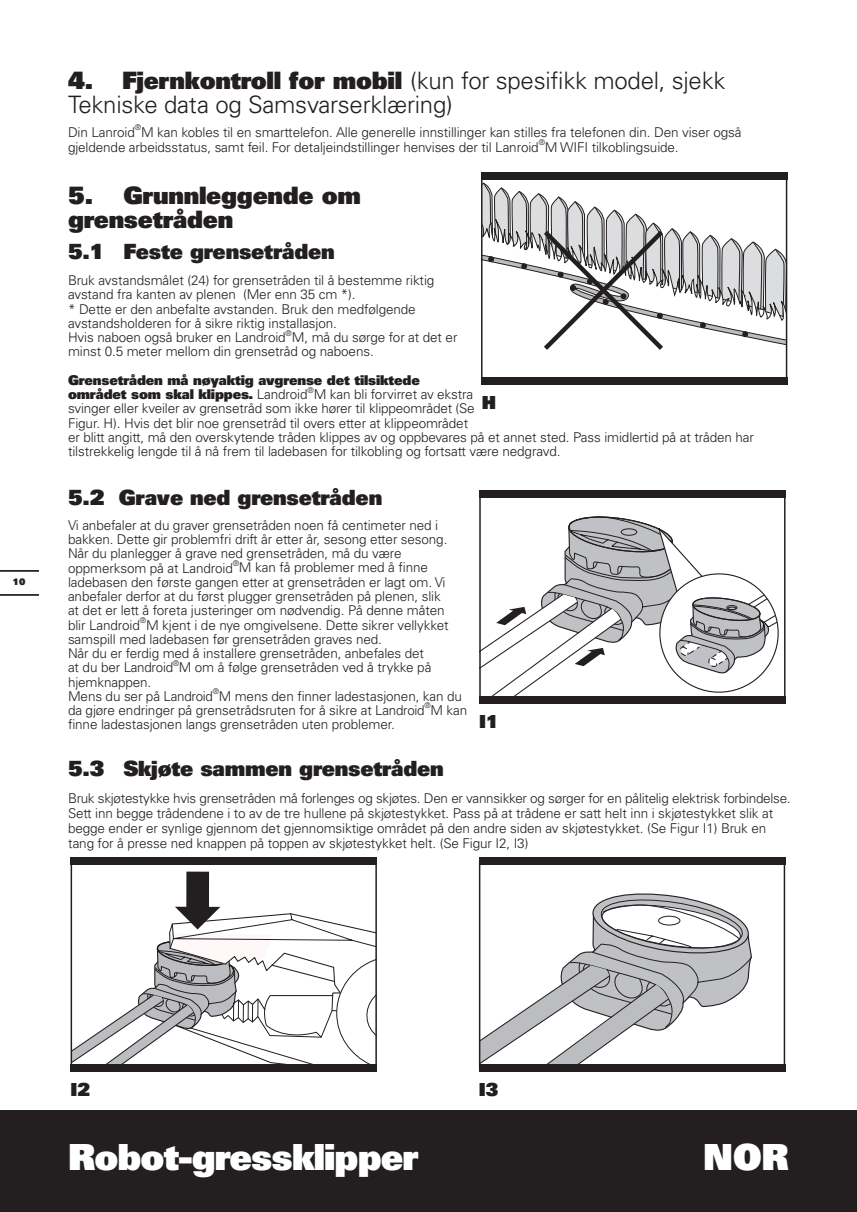
<style>
.page{position:relative;width:857px;height:1212px;background:#fff}
.page>*{position:absolute;margin:0;border:0;box-sizing:border-box;transform-origin:0 0}
.t1{font:900 36px "Univers";letter-spacing:-.025em;color:#fff}
.t2{font:300 24px/24px "Univers";letter-spacing:-.01em;color:#231f20}
.t3{font:900 24px/24px "Univers";letter-spacing:-.01em;color:#231f20}
.t4{font:900 21px "Univers";letter-spacing:-.01em;color:#231f20}
.t5{font:900 18px "Univers";color:#231f20}
.t6{font:300 13.5px/14.2px "Univers";letter-spacing:-.01em;color:#231f20}
.t7{font:900 13.5px/14.2px "Univers";letter-spacing:-.01em;color:#231f20}
.t8{font:900 9px "Univers";color:#231f20}
.t9{font:300 7.8px "Univers";color:#231f20}
.s1{font-weight:900}
.s2{font-weight:300}
</style>
<div class="page">
<div style="left:0;top:1110px;width:857px;height:102px;background:#231f20"></div>
<hr style="left:0;top:594px;width:38px;height:2px;background:#000">
<hr style="left:0;top:570px;width:38px;height:2px;background:#000">
<svg style="left:484px;top:377px;width:300px;height:1px"></svg>
<div style="left:481px;top:172px;width:306px;height:8px;background:#231f20"></div>
<div style="left:481px;top:378px;width:306px;height:7px;background:#231f20"></div>
<div style="left:481px;top:174px;width:306px;height:208px;border:2px solid #231f20"></div>
<svg style="left:482px;top:175px;width:304px;height:180px"></svg>
<svg style="left:482px;top:514px;width:304px;height:187px"></svg>
<div style="left:479px;top:490px;width:306px;height:7px;background:#231f20"></div>
<div style="left:479px;top:697px;width:306px;height:7px;background:#231f20"></div>
<svg style="left:74px;top:923px;width:101px;height:141px"></svg>
<svg style="left:175px;top:871px;width:199px;height:193px"></svg>
<div style="left:71px;top:858px;width:306px;height:7px;background:#231f20"></div>
<div style="left:71px;top:1064px;width:306px;height:8px;background:#231f20"></div>
<svg style="left:482px;top:893px;width:270px;height:171px"></svg>
<div style="left:479px;top:858px;width:306px;height:7px;background:#231f20"></div>
<div style="left:479px;top:1064px;width:306px;height:8px;background:#231f20"></div>
<p class="t8" style="left:13px;top:576px;width:14px">10</p>
<h2 class="t2" style="left:68px;top:68px;width:659px"><span class="s1">4. Fjernkontroll for mobil</span> (kun for spesifikk model, sjekk<br>Tekniske data og Samsvarserklæring)</h2>
<p class="t6" style="left:68px;top:125px;width:68px">Din Lanroid</p>
<p class="t9" style="left:135px;top:123px;width:8px">®</p>
<p class="t6" style="left:68px;top:124px;width:675px;line-height:15px;text-indent:73px">M kan kobles til en smarttelefon. Alle generelle innstillinger kan stilles fra telefonen din. Den viser også gjeldende arbeidsstatus, samt feil. For detaljeindstillinger henvises der til Lanroid</p>
<p class="t9" style="left:539px;top:138px;width:8px">®</p>
<p class="t6" style="left:545px;top:140px;width:135px">M WIFI tilkoblingsuide.</p>
<h2 class="t3" style="left:68px;top:183px;width:294px">5. Grunnleggende om grensetråden</h2>
<h3 class="t4" style="left:68px;top:237px;width:268px">5.1 Feste grensetråden</h3>
<p class="t6" style="left:68px;top:273px;width:368px">Bruk avstandsmålet (24) for grensetråden til å bestemme riktig avstand fra kanten av plenen (Mer enn 35 cm *).<br>* Dette er den anbefalte avstanden. Bruk den medfølgende avstandsholderen for å sikre riktig installasjon.<br>Hvis naboen også bruker en Landroid</p>
<p class="t9" style="left:286px;top:328px;width:8px">®</p>
<p class="t6" style="left:68px;top:330px;width:391px;text-indent:224px">M, må du sørge for at det er minst 0.5 meter mellom din grensetråd og naboens.</p>
<p class="t7" style="left:68px;top:373px;width:353px">Grensetråden må nøyaktig avgrense det tilsiktede området som skal klippes. <span class="s2">Landroid</span></p>
<p class="t9" style="left:307px;top:385px;width:8px">®</p>
<p class="t6" style="left:68px;top:387px;width:687px;text-indent:246px">M kan bli forvirret av ekstra<br>svinger eller kveiler av grensetråd som ikke hører til klippeområdet (Se<br>Figur. H). Hvis det blir noe grensetråd til overs etter at klippeområdet<br>er blitt angitt, må den overskytende tråden klippes av og oppbevares på et annet sted. Pass imidlertid på at tråden har tilstrekkelig lengde til å nå frem til ladebasen for tilkobling og fortsatt være nedgravd.</p>
<h3 class="t4" style="left:68px;top:483px;width:316px">5.2 Grave ned grensetråden</h3>
<p class="t6" style="left:68px;top:518px;width:381px">Vi anbefaler at du graver grensetråden noen få centimeter ned i bakken. Dette gir problemfri drift år etter år, sesong etter sesong.<br>Når du planlegger å grave ned grensetråden, må du være oppmerksom på at Landroid</p>
<h3 class="t5" style="left:482px;top:391px;width:16px">H</h3>
<p class="t9" style="left:233px;top:558px;width:8px">®</p>
<p class="t6" style="left:68px;top:561px;width:379px;text-indent:171px">M kan få problemer med å finne ladebasen den første gangen etter at grensetråden er lagt om. Vi anbefaler derfor at du først plugger grensetråden på plenen, slik at det er lett å foreta justeringer om nødvendig. På denne måten blir Landroid</p>
<p class="t9" style="left:140px;top:615px;width:8px">®</p>
<p class="t6" style="left:68px;top:618px;width:382px;text-indent:78px">M kjent i de nye omgivelsene. Dette sikrer vellykket samspill med ladebasen før grensetråden graves ned.<br>Når du er ferdig med å installere grensetråden, anbefales det<br>at du ber Landroid M om å følge grensetråden ved å trykke på</p>
<p class="t9" style="left:173px;top:658px;width:8px">®</p>
<p class="t6" style="left:68px;top:675px;width:395px">hjemknappen.<br>Mens du ser på Landroid M mens den finner ladestasjonen, kan du</p>
<p class="t9" style="left:213px;top:687px;width:8px">®</p>
<p class="t6" style="left:68px;top:703px;width:401px">da gjøre endringer på grensetrådsruten for å sikre at Landroid M kan</p>
<p class="t9" style="left:424px;top:701px;width:8px">®</p>
<h3 class="t5" style="left:479px;top:710px;width:21px">I1</h3>
<p class="t6" style="left:68px;top:717px;width:328px">finne ladestasjonen langs grensetråden uten problemer.</p>
<h3 class="t4" style="left:68px;top:755px;width:377px">5.3 Skjøte sammen grensetråden</h3>
<p class="t6" style="left:68px;top:790px;width:724px;line-height:15px">Bruk skjøtestykke hvis grensetråden må forlenges og skjøtes. Den er vannsikker og sørger for en pålitelig elektrisk forbindelse.<br>Sett inn begge trådendene i to av de tre hullene på skjøtestykket. Pass på at trådene er satt helt inn i skjøtestykket slik at begge ender er synlige gjennom det gjennomsiktige området på den andre siden av skjøtestykket. (Se Figur I1) Bruk en tang for å presse ned knappen på toppen av skjøtestykket helt. (Se Figur I2, I3)</p>
<h3 class="t5" style="left:71px;top:1077px;width:21px">I2</h3>
<h3 class="t5" style="left:479px;top:1077px;width:21px">I3</h3>
<h1 class="t1" style="left:68px;top:1133px;width:352px">Robot-gressklipper</h1>
<h1 class="t1" style="left:703px;top:1133px;width:87px">NOR</h1>
</div>
